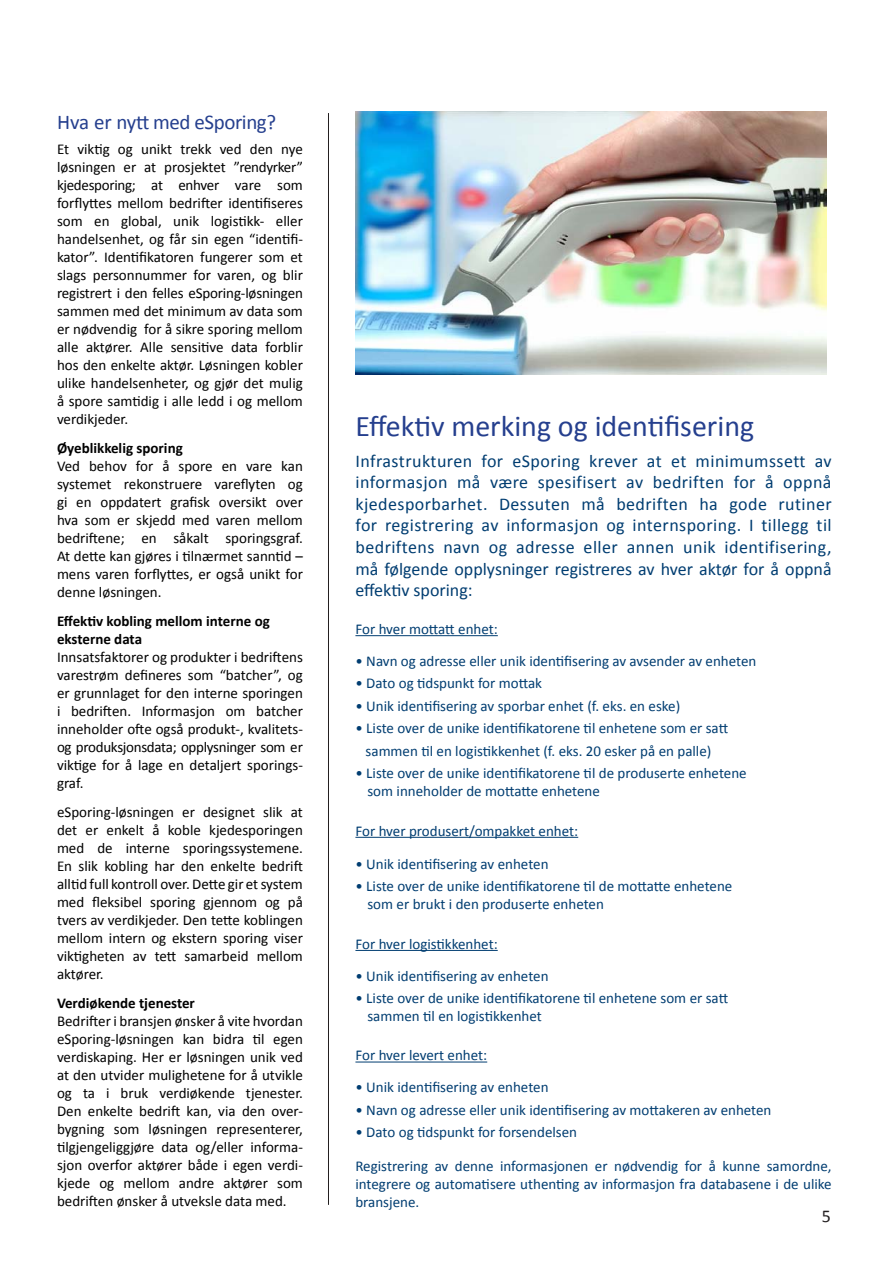
<style>
.page{position:relative;width:893px;height:1263px;background:#fff}
.page>*{position:absolute;margin:0;border:0;box-sizing:border-box;transform-origin:0 0}
.t1{font:30px "Calibri";color:#253f8e}
.t2{font:21px "Calibri";letter-spacing:-.02em;color:#253f8e}
.t3{font:18px/21.6px "Calibri";color:#003d71;text-align:justify}
.t4{font:18px "Calibri";color:#231f20}
.t5{font:15px/18px "Calibri";color:#000;text-align:justify}
.t6{font:15px/18px "Calibri";color:#003d71}
.t7{font:700 15px/18px "Calibri";color:#000}
</style>
<div class="page">
<hr style="left:328px;top:113px;width:1px;height:1092px;background:#231f20">
<hr style="left:355px;top:635px;width:143px;height:1px;background:#003d71">
<hr style="left:355px;top:837px;width:223px;height:1px;background:#003d71">
<hr style="left:355px;top:950px;width:143px;height:1px;background:#003d71">
<hr style="left:355px;top:1061px;width:132px;height:1px;background:#003d71">
<img style="left:355px;top:112px;width:472px;height:262px">
<h2 class="t2" style="left:57px;top:109px;width:221px">Hva er nytt med eSporing?</h2>
<p class="t5" style="left:57px;top:140px;width:247px">Et viktig og unikt trekk ved den nye løsningen er at prosjektet ”rendyrker” kjedesporing; at enhver vare som forflyttes mellom bedrifter identifiseres som en global, unik logistikk- eller handelsenhet, og får sin egen “identifi&shy;kator”. Identifikatoren fungerer som et slags personnummer for varen, og blir registrert i den felles eSporing-løsningen sammen med det minimum av data som er nødvendig for å sikre sporing mellom alle aktører. Alle sensitive data forblir hos den enkelte aktør. Løsningen kobler ulike handelsenheter, og gjør det mulig å spore samtidig i alle ledd i og mellom verdikjeder.</p>
<p class="t7" style="left:57px;top:438px;width:127px">Øyeblikkelig sporing</p>
<p class="t5" style="left:57px;top:456px;width:247px">Ved behov for å spore en vare kan systemet rekonstruere vareflyten og gi en oppdatert grafisk oversikt over hva som er skjedd med varen mellom bedriftene; en såkalt sporingsgraf.<br>At dette kan gjøres i tilnærmet sanntid – mens varen forflyttes, er også unikt for denne løsningen.</p>
<p class="t7" style="left:57px;top:611px;width:214px">Effektiv kobling mellom interne og eksterne data</p>
<p class="t5" style="left:57px;top:647px;width:247px;text-align:left">Innsatsfaktorer og produkter i bedriftens varestrøm defineres som “batcher”, og er grunnlaget for den interne sporingen i bedriften. Informasjon om batcher inneholder ofte også produkt-, kvalitets&shy;og produksjonsdata; opplysninger som er viktige for å lage en detaljert sporings-- graf.</p>
<p class="t5" style="left:57px;top:802px;width:247px">eSporing-løsningen er designet slik at det er enkelt å koble kjedesporingen med de interne sporingssystemene.<br>En slik kobling har den enkelte bedrift alltid full kontroll over. Dette gir et system med fleksibel sporing gjennom og på tvers av verdikjeder. Den tette koblingen mellom intern og ekstern sporing viser viktigheten av tett samarbeid mellom aktører.</p>
<p class="t7" style="left:57px;top:993px;width:139px">Verdiøkende tjenester</p>
<p class="t5" style="left:57px;top:1011px;width:247px">Bedrifter i bransjen ønsker å vite hvordan eSporing-løsningen kan bidra til egen verdiskaping. Her er løsningen unik ved at den utvider mulighetene for å utvikle og ta i bruk verdiøkende tjenester.<br>Den enkelte bedrift kan, via den over&shy;bygning som løsningen representerer, tilgjengeliggjøre data og/eller informa&shy;sjon overfor aktører både i egen verdi&shy;kjede og mellom andre aktører som bedriften ønsker å utveksle data med.</p>
<h1 class="t1" style="left:355px;top:407px;width:400px">Effektiv merking og identifisering</h1>
<p class="t3" style="left:355px;top:449px;width:478px">Infrastrukturen for eSporing krever at et minimumssett av informasjon må være spesifisert av bedriften for å oppnå kjedesporbarhet. Dessuten må bedriften ha gode rutiner for registrering av informasjon og internsporing. I tillegg til bedriftens navn og adresse eller annen unik identifisering, må følgende opplysninger registreres av hver aktør for å oppnå effektiv sporing:</p>
<p class="t6" style="left:355px;top:619px;width:144px">For hver mottatt enhet:</p>
<p class="t6" style="left:355px;top:651px;width:402px">• Navn og adresse eller unik identifisering av avsender av enheten</p>
<p class="t6" style="left:355px;top:674px;width:188px">• Dato og tidspunkt for mottak</p>
<p class="t6" style="left:355px;top:696px;width:326px">• Unik identifisering av sporbar enhet (f. eks. en eske)</p>
<p class="t6" style="left:355px;top:716px;width:374px;line-height:22.5px;text-align:center">• Liste over de unike identifikatorene til enhetene som er satt sammen til en logistikkenhet (f. eks. 20 esker på en palle)</p>
<p class="t6" style="left:367px;top:764px;width:381px;text-indent:-12px">• Liste over de unike identifikatorene til de produserte enhetene som inneholder de mottatte enhetene</p>
<p class="t6" style="left:355px;top:821px;width:224px">For hver produsert/ompakket enhet:</p>
<p class="t6" style="left:355px;top:854px;width:195px">• Unik identifisering av enheten</p>
<p class="t6" style="left:367px;top:877px;width:366px;text-indent:-12px">• Liste over de unike identifikatorene til de mottatte enhetene som er brukt i den produserte enheten</p>
<p class="t6" style="left:355px;top:934px;width:144px">For hver logistikkenhet:</p>
<p class="t6" style="left:355px;top:966px;width:195px">• Unik identifisering av enheten</p>
<p class="t6" style="left:367px;top:988px;width:362px;text-indent:-12px">• Liste over de unike identifikatorene til enhetene som er satt sammen til en logistikkenhet</p>
<p class="t6" style="left:355px;top:1046px;width:133px">For hver levert enhet:</p>
<p class="t6" style="left:355px;top:1077px;width:195px">• Unik identifisering av enheten</p>
<p class="t6" style="left:355px;top:1100px;width:418px">• Navn og adresse eller unik identifisering av mottakeren av enheten</p>
<p class="t6" style="left:355px;top:1122px;width:223px">• Dato og tidspunkt for forsendelsen</p>
<p class="t6" style="left:355px;top:1156px;width:478px;text-align:justify">Registrering av denne informasjonen er nødvendig for å kunne samordne, integrere og automatisere uthenting av informasjon fra databasene i de ulike bransjene.</p>
<p class="t4" style="left:822px;top:1205px;width:11px">5</p>
</div>
